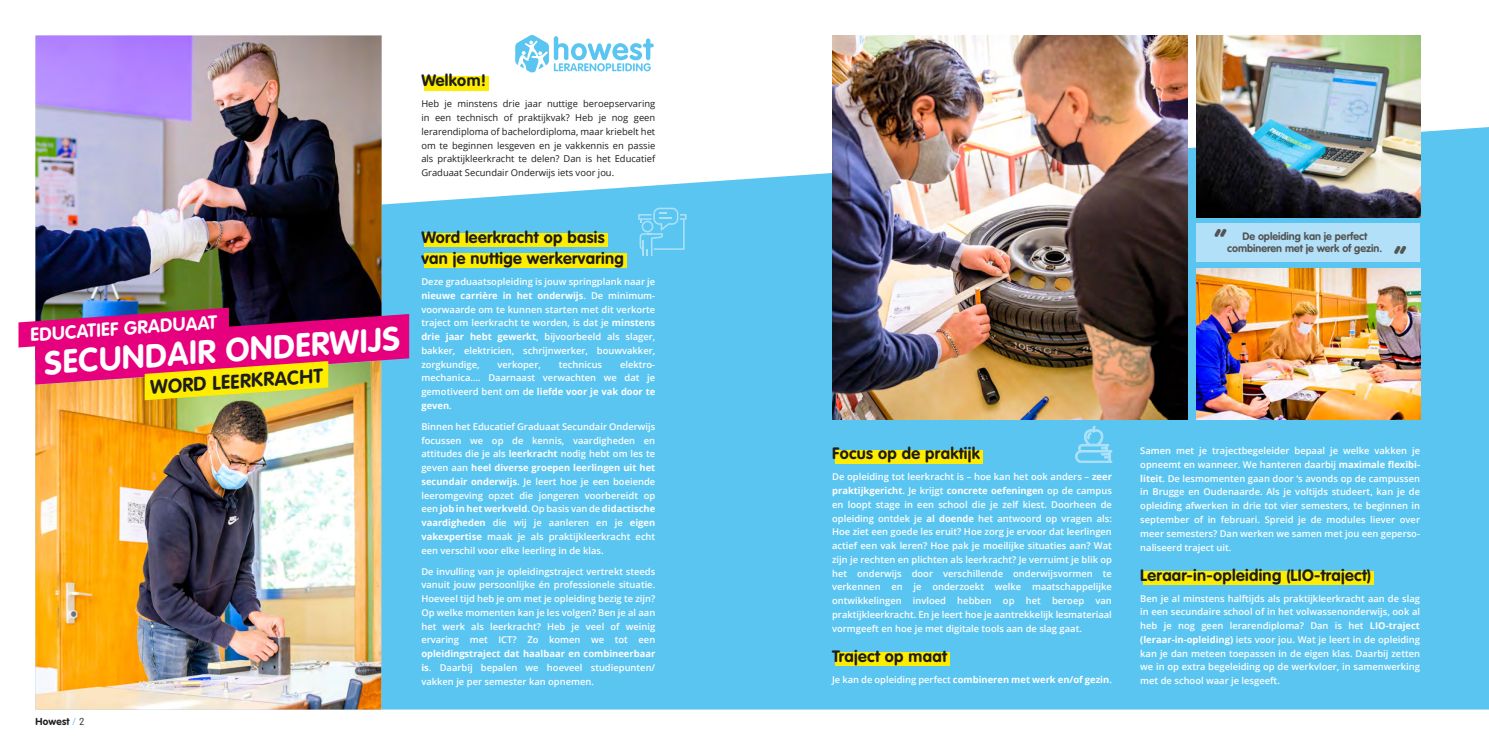
<style>
.page{position:relative;width:1489px;height:745px;background:#fff}
.page>*{position:absolute;margin:0;border:0;box-sizing:border-box;transform-origin:0 0}
.t1{font:700 32.75px "VAG Rounded Std";color:#fff}
.t2{font:700 27.75px "VAG Rounded Std";color:#545352}
.t3{font:700 19.5px "VAG Rounded Std";color:#1d1d1b}
.t4{font:700 18.5px "VAG Rounded Std";color:#fff}
.t5{font:700 16.25px/21px "VAG Rounded Std";letter-spacing:.02em;color:#1d1d1b}
.t6{font:700 10.62px "VAG Rounded Std";color:#545352}
.t7{font:700 10px "VAG Rounded Std";letter-spacing:.02em;color:#1d1d1b}
.t8{font:600 9.38px/13.8px "Open Sans";color:#fff;text-align:justify}
.t9{font:9.38px/13.8px "Open Sans";color:#1d1d1b;text-align:justify}
.t10{font:700 9.38px "Open Sans";color:#fff}
.s1{font-weight:100;color:#5bc5f2}
.s2{font-weight:100}
.s3{font-weight:700}
.s4{font-weight:600}
</style>
<div class="page">
<div style="left:381px;top:127px;width:1107px;height:583px;background:#5bc5f2"></div>
<svg style="left:638px;top:207px;width:48px;height:49px;background:#6ccbf3"></svg>
<img style="left:35px;top:35px;width:346px;height:253px">
<img style="left:35px;top:409px;width:346px;height:301px">
<img style="left:832px;top:35px;width:355px;height:384px">
<img style="left:1196px;top:268px;width:223px;height:151px">
<img style="left:1196px;top:35px;width:223px;height:182px">
<svg style="left:1075px;top:425px;width:36px;height:37px"></svg>
<div style="left:424px;top:76px;width:65px;height:14px;background:#ffed00"></div>
<div style="left:424px;top:233px;width:183px;height:14px;background:#ffed00"></div>
<div style="left:424px;top:253px;width:202px;height:15px;background:#ffed00"></div>
<div style="left:835px;top:449px;width:147px;height:14px;background:#ffed00"></div>
<div style="left:835px;top:652px;width:114px;height:13px;background:#ffed00"></div>
<div style="left:1143px;top:571px;width:230px;height:13px;background:#ffed00"></div>
<div style="left:1196px;top:223px;width:223px;height:39px;background:#b3e0f9"></div>
<svg style="left:35px;top:288px;width:418px;height:121px;background:#7685ab"></svg>
<img style="left:18px;top:293px;width:336px;height:122px">
<svg style="left:515px;top:35px;width:138px;height:37px"></svg>
<h3 class="t4" style="left:29px;top:324px;width:188px;rotate:-4deg">EDUCATIEF GRADUAAT</h3>
<h3 class="t3" style="left:149px;top:376px;width:175px;rotate:-4deg">WORD LEERKRACHT</h3>
<h1 class="t1" style="left:42px;top:343px;width:358px;rotate:-4deg">SECUNDAIR ONDERWIJS</h1>
<p class="t7" style="left:35px;top:715px;width:51px">Howest <span class="s1">/</span> <span class="s2">2</span></p>
<h3 class="t5" style="left:421px;top:71px;width:66px">Welkom!</h3>
<p class="t9" style="left:421px;top:97px;width:235px">Heb je minstens drie jaar nuttige beroepservaring in een technisch of praktijkvak? Heb je nog geen lerarendiploma of bachelordiploma, maar kriebelt het om te beginnen lesgeven en je vakkennis en passie als praktijkleerkracht te delen? Dan is het Educatief Graduaat Secundair Onderwijs iets voor jou.</p>
<h3 class="t5" style="left:421px;top:227px;width:204px">Word leerkracht op basis van je nuttige werkervaring</h3>
<p class="t8" style="left:421px;top:274px;width:235px">Deze graduaatsopleiding is jouw springplank naar je <span class="s3">nieuwe carrière in het onderwijs</span>. De minimum&shy;voorwaarde om te kunnen starten met dit verkorte traject om leerkracht te worden, is dat je <span class="s3">minstens drie jaar hebt gewerkt</span>, bijvoorbeeld als slager, bakker, elektricien, schrijnwerker, bouwvakker, zorgkundige,</p>
<p class="t8" style="left:421px;top:357px;width:235px;text-indent:199px">elektro&shy;mechanica…. Daarnaast verwachten we dat je gemotiveerd bent om d<span class="s3">e liefde voor je vak door te geven</span>.</p>
<p class="t8" style="left:421px;top:419px;width:235px">Binnen het Educatief Graduaat Secundair Onderwijs focussen we op de kennis, vaardigheden en attitudes die je als <span class="s3">leerkracht</span> nodig hebt om les te geven aan <span class="s3">heel diverse groepen leerlingen uit het secundair onderwijs</span>. Je leert hoe je een boeiende leeromgeving opzet die jongeren voorbereidt op een <span class="s3">job in het werkveld</span>. Op basis van de <span class="s3">didactische vaardigheden</span> die wij je aanleren en je <span class="s3">eigen vakexpertise</span> maak je als praktijkleerkracht echt een verschil voor elke leerling in de klas.</p>
<p class="t8" style="left:421px;top:563px;width:235px">De invulling van je opleidingstraject vertrekt steeds vanuit jouw persoonlijke én professionele situatie.<br>Hoeveel tijd heb je om met je opleiding bezig te zijn?<br>Op welke momenten kan je les volgen? Ben je al aan het werk als leerkracht? Heb je veel of weinig ervaring met ICT? Zo komen we tot een</p>
<p class="t8" style="left:421px;top:646px;width:235px"><span class="s3">opleidingstraject dat haalbaar en combineerbaar is</span>. Daarbij bepalen we hoeveel studiepunten/ vakken je per semester kan opnemen.</p>
<p class="t8" style="left:497px;top:357px;width:45px">verkoper,</p>
<p class="t8" style="left:558px;top:357px;width:45px">technicus</p>
<h2 class="t2" style="left:1214px;top:223px;width:14px">“</h2>
<p class="t6" style="left:1242px;top:229px;width:126px">De opleiding kan je perfect</p>
<p class="t6" style="left:1227px;top:242px;width:157px">combineren met je werk of gezin.</p>
<h2 class="t2" style="left:1393px;top:239px;width:14px">“</h2>
<h3 class="t5" style="left:832px;top:443px;width:149px">Focus op de praktijk</h3>
<p class="t8" style="left:832px;top:469px;width:281px">De opleiding tot leerkracht is – hoe kan het ook anders – <span class="s3">zeer praktijkgericht</span>. Je krijgt <span class="s3">concrete oefeningen</span> op de campus en loopt stage in een school die je zelf kiest. Doorheen de opleiding ontdek je <span class="s3">al doende</span> het antwoord op vragen als:<br>Hoe ziet een goede les eruit? Hoe zorg je ervoor dat leerlingen actief een vak leren? Hoe pak je moeilijke situaties aan? Wat zijn je rechten en plichten als leerkracht? Je verruimt je blik op het onderwijs door verschillende onderwijsvormen te verkennen en je onderzoekt welke maatschappelijke ontwikkelingen invloed hebben op het beroep van praktijkleerkracht. En je leert hoe je aantrekkelijk lesmateriaal vormgeeft en hoe je met digitale tools aan de slag gaat.</p>
<h3 class="t5" style="left:832px;top:646px;width:116px">Traject op maat</h3>
<p class="t10" style="left:832px;top:672px;width:281px"><span class="s4">Je kan de opleiding perfect</span> combineren met werk en/of gezin<span class="s4">.</span></p>
<p class="t8" style="left:1140px;top:443px;width:281px">Samen met je trajectbegeleider bepaal je welke vakken je opneemt en wanneer. We hanteren daarbij <span class="s3">maximale flexibi&shy;liteit</span>. De lesmomenten gaan door ‘s avonds op de campussen in Brugge en Oudenaarde. Als je voltijds studeert, kan je de opleiding afwerken in drie tot vier semesters, te beginnen in september of in februari. Spreid je de modules liever over meer semesters? Dan werken we samen met jou een geperso&shy;naliseerd traject uit.</p>
<h3 class="t5" style="left:1140px;top:564px;width:232px">Leraar-in-opleiding (LIO-traject)</h3>
<p class="t8" style="left:1140px;top:590px;width:281px">Ben je al minstens halftijds als praktijkleerkracht aan de slag in een secundaire school of in het volwassenonderwijs, ook al heb je nog geen lerarendiploma? Dan is het <span class="s3">LIO-traject (leraar-in-opleiding)</span> iets voor jou. Wat je leert in de opleiding kan je dan meteen toepassen in de eigen klas. Daarbij zetten we in op extra begeleiding op de werkvloer, in samenwerking met de school waar je lesgeeft.</p>
</div>
